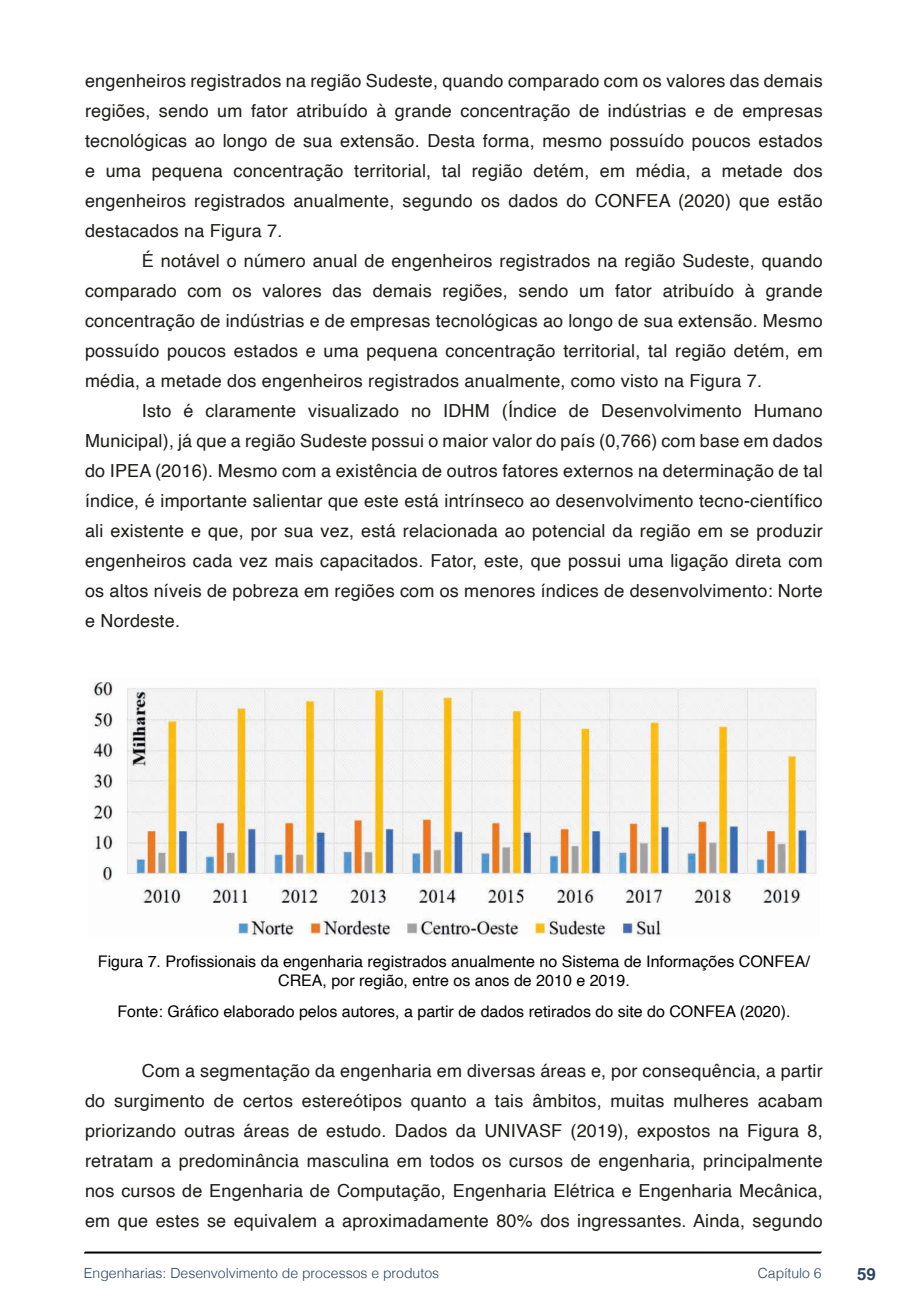
<style>
.page{position:relative;width:908px;height:1304px;background:#fff}
.page>*{position:absolute;margin:0;border:0;box-sizing:border-box;transform-origin:0 0}
.t1{font:18px/30px "Helvetica";letter-spacing:.01em;color:#1d1d1b;text-align:justify}
.t2{font:700 16.8px "Helvetica";color:#2b445f}
.t3{font:16px/19.2px "Helvetica";color:#000;text-align:center}
.t4{font:300 14px "Helvetica";color:#2b445f}
</style>
<div class="page">
<svg style="left:84px;top:1251px;width:737px;height:3px;background:#515151"></svg>
<img style="left:93px;top:682px;width:724px;height:254px">
<p class="t1" style="left:85px;top:66px;width:738px">engenheiros registrados na região Sudeste, quando comparado com os valores das demais regiões, sendo um fator atribuído à grande concentração de indústrias e de empresas tecnológicas ao longo de sua extensão. Desta forma, mesmo possuído poucos estados e uma pequena concentração territorial, tal região detém, em média, a metade dos engenheiros registrados anualmente, segundo os dados do CONFEA (2020) que estão destacados na Figura 7.</p>
<p class="t1" style="left:85px;top:246px;width:738px;text-indent:57px">É notável o número anual de engenheiros registrados na região Sudeste, quando comparado com os valores das demais regiões, sendo um fator atribuído à grande concentração de indústrias e de empresas tecnológicas ao longo de sua extensão. Mesmo possuído poucos estados e uma pequena concentração territorial, tal região detém, em média, a metade dos engenheiros registrados anualmente, como visto na Figura 7.</p>
<p class="t1" style="left:85px;top:396px;width:738px;text-indent:57px">Isto é claramente visualizado no IDHM (Índice de Desenvolvimento Humano Municipal), já que a região Sudeste possui o maior valor do país (0,766) com base em dados do IPEA (2016). Mesmo com a existência de outros fatores externos na determinação de tal índice, é importante salientar que este está intrínseco ao desenvolvimento tecno-científico ali existente e que, por sua vez, está relacionada ao potencial da região em se produzir engenheiros cada vez mais capacitados. Fator, este, que possui uma ligação direta com os altos níveis de pobreza em regiões com os menores índices de desenvolvimento: Norte e Nordeste.</p>
<p class="t3" style="left:98px;top:952px;width:713px">Figura 7. Profissionais da engenharia registrados anualmente no Sistema de Informações CONFEA/<br>CREA, por região, entre os anos de 2010 e 2019.</p>
<p class="t3" style="left:117px;top:1002px;width:674px">Fonte: Gráfico elaborado pelos autores, a partir de dados retirados do site do CONFEA (2020).</p>
<p class="t1" style="left:85px;top:1056px;width:738px;text-indent:57px">Com a segmentação da engenharia em diversas áreas e, por consequência, a partir do surgimento de certos estereótipos quanto a tais âmbitos, muitas mulheres acabam priorizando outras áreas de estudo. Dados da UNIVASF (2019), expostos na Figura 8, retratam a predominância masculina em todos os cursos de engenharia, principalmente nos cursos de Engenharia de Computação, Engenharia Elétrica e Engenharia Mecânica, em que estes se equivalem a aproximadamente 80% dos ingressantes. Ainda, segundo</p>
<p class="t4" style="left:84px;top:1261px;width:356px">Engenharias: Desenvolvimento de processos e produtos</p>
<p class="t4" style="left:757px;top:1261px;width:65px">Capítulo 6</p>
<p class="t2" style="left:856px;top:1264px;width:20px">59</p>
</div>
